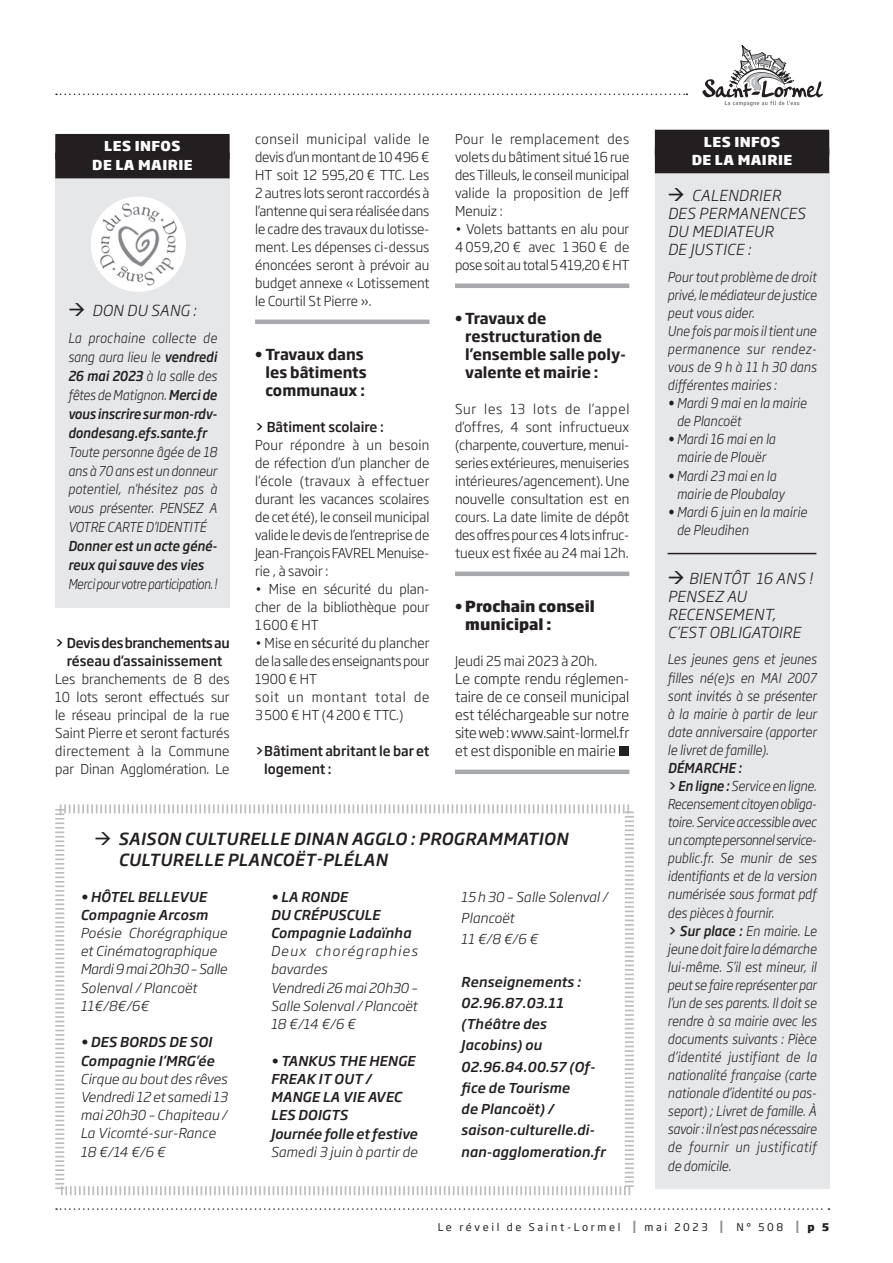
<style>
.page{position:relative;width:893px;height:1263px;background:#fff}
.page>*{position:absolute;margin:0;border:0;box-sizing:border-box;transform-origin:0 0}
.t1{font:italic 500 16.5px/21px "Soho Gothic Pro";letter-spacing:.025em;color:#231f20}
.t2{font:italic 300 15px/18.1px "Soho Gothic Pro";letter-spacing:.025em;color:#231f20}
.t3{font:700 15px/18px "Soho Gothic Pro";color:#231f20}
.t4{font:800 15px/18px "Soho Gothic Pro";color:#231f20}
.t5{font:300 14.25px/18px "Soho Gothic Pro";color:#231f20;text-align:justify}
.t6{font:300 13.5px/18px "Soho Gothic Pro";color:#231f20;text-align:justify}
.t7{font:italic 300 13.5px/18px "Soho Gothic Pro";color:#231f20;scale:.9 1}
.t8{font:italic 300 13.5px/18.3px "Soho Gothic Pro";color:#231f20}
.t9{font:italic 500 13.5px/21.3px "Soho Gothic Pro";letter-spacing:.01em;color:#231f20}
.t10{font:italic 500 13.5px/18.9px "Soho Gothic Pro";letter-spacing:.01em;color:#231f20;text-align:justify;scale:.9 1}
.t11{font:500 13.5px/18px "Soho Gothic Pro";color:#231f20}
.t12{font:500 13.5px/18px "Soho Gothic Pro";letter-spacing:-.025em;color:#231f20;text-align:center}
.t13{font:800 13.5px/18.1px "Soho Gothic Pro";letter-spacing:.035em;color:#fff;text-align:center}
.t14{font:italic 300 13.5px "Soho Gothic Pro";letter-spacing:-.025em;color:#231f20;scale:.86 1}
.t15{font:10.5px "Soho Gothic Pro";letter-spacing:.25em;color:#231f20}
.s1{font-weight:300}
.s2{font-weight:800}
.s3{font-weight:500}
.s4{font-weight:500;font-size:16.65px;color:#939598}
</style>
<div class="page">
<svg style="left:56px;top:1208px;width:773px;height:2px"></svg>
<svg style="left:702px;top:45px;width:121px;height:62px"></svg>
<svg style="left:56px;top:94px;width:631px;height:1px"></svg>
<div style="left:655px;top:132px;width:174px;height:1056px;background:#e6e7e9"></div>
<div style="left:655px;top:130px;width:174px;height:25px;background:#231f20"></div>
<div style="left:655px;top:148px;width:174px;height:25px;background:#231f20"></div>
<hr style="left:668px;top:553px;width:148px;height:1px;background:#231f20">
<hr style="left:255px;top:320px;width:174px;height:4px;background:#a8a9ad">
<hr style="left:455px;top:284px;width:174px;height:4px;background:#a8a9ad">
<hr style="left:455px;top:572px;width:174px;height:4px;background:#a8a9ad">
<div style="left:619px;top:746px;width:10px;height:10px;background:#231f20"></div>
<hr style="left:455px;top:770px;width:174px;height:4px;background:#a8a9ad">
<svg style="left:55px;top:804px;width:579px;height:392px"></svg>
<div style="left:55px;top:136px;width:175px;height:472px;background:#e6e7e9"></div>
<div style="left:55px;top:134px;width:175px;height:25px;background:#231f20"></div>
<div style="left:55px;top:153px;width:175px;height:25px;background:#231f20"></div>
<img style="left:91px;top:197px;width:95px;height:94px">
<p class="t13" style="left:92px;top:136px;width:102px;line-height:18.9px">LES INFOS<br>DE LA MAIRIE</p>
<p class="t2" style="left:68px;top:300px;width:130px">→ DON DU SANG :</p>
<p class="t10" style="left:68px;top:328px;width:167px"><span class="s1">La prochaine collecte de sang aura lieu le</span> vendredi 26 mai 2023 <span class="s1">à la salle des fêtes de Matignon.</span> Merci de vous inscrire sur mon-rdv&shy;dondesang.efs.sante.fr</p>
<p class="t7" style="left:68px;top:441px;width:167px;line-height:18.9px;text-align:justify">Toute personne âgée de 18 ans à 70 ans est un donneur potentiel, n'hésitez pas à vous présenter. PENSEZ A VOTRE CARTE D’IDENTITÉ</p>
<p class="t10" style="left:68px;top:536px;width:167px">Donner est un acte géné&shy;reux qui sauve des vies</p>
<p class="t14" style="left:68px;top:573px;width:174px">Merci pour votre participation. !</p>
<p class="t12" style="left:55px;top:633px;width:176px">&gt; Devis des branchements au réseau d’assainissement</p>
<p class="t6" style="left:55px;top:669px;width:176px">Les branchements de 8 des 10 lots seront effectués sur le réseau principal de la rue Saint Pierre et seront facturés directement à la Commune par Dinan Agglomération. Le</p>
<p class="t6" style="left:255px;top:129px;width:176px">conseil municipal valide le devis d’un montant de 10 496 € HT soit 12 595,20 € TTC. Les 2 autres lots seront raccordés à l’antenne qui sera réalisée dans le cadre des travaux du lotisse&shy;ment. Les dépenses ci-dessus énoncées seront à prévoir au budget annexe « Lotissement le Courtil St Pierre ».</p>
<p class="t3" style="left:265px;top:344px;width:103px;text-indent:-10px"><span class="s2">•</span> Travaux dans les bâtiments communaux :</p>
<p class="t11" style="left:255px;top:417px;width:130px">&gt; Bâtiment scolaire :</p>
<p class="t6" style="left:255px;top:435px;width:176px">Pour répondre à un besoin de réfection d’un plancher de l’école (travaux à effectuer durant les vacances scolaires de cet été), le conseil municipal valide le devis de l’entreprise de Jean-François FAVREL Menuise&shy;rie , à savoir :</p>
<p class="t6" style="left:255px;top:579px;width:176px">• Mise en sécurité du plan&shy;cher de la bibliothèque pour 1600 € HT</p>
<p class="t6" style="left:255px;top:633px;width:176px;text-align:left">• Mise en sécurité du plancher de la salle des enseignants pour<br>1900 € HT<br>soit un montant total de<br>3500 € HT (4200 € TTC.)</p>
<p class="t11" style="left:264px;top:741px;width:167px;text-indent:-9px">&gt;Bâtiment abritant le bar et logement :</p>
<p class="t6" style="left:455px;top:129px;width:176px">Pour le remplacement des volets du bâtiment situé 16 rue des Tilleuls, le conseil municipal valide la proposition de Jeff Menuiz :</p>
<p class="t6" style="left:455px;top:219px;width:176px">• Volets battants en alu pour 4 059,20 € avec 1 360 € de pose soit au total 5419,20 € HT</p>
<p class="t3" style="left:465px;top:308px;width:162px;text-indent:-10px"><span class="s2">•</span> Travaux de restructuration de l’ensemble salle poly&shy;valente et mairie :</p>
<p class="t6" style="left:455px;top:399px;width:176px">Sur les 13 lots de l’appel d’offres, 4 sont infructueux (charpente, couverture, menui&shy;series extérieures, menuiseries intérieures/agencement). Une nouvelle consultation est en cours. La date limite de dépôt des offres pour ces 4 lots infruc&shy;tueux est fixée au 24 mai 12h.</p>
<p class="t4" style="left:465px;top:596px;width:131px;text-indent:-10px">• Prochain conseil municipal :</p>
<p class="t6" style="left:455px;top:651px;width:144px">Jeudi 25 mai 2023 à 20h.</p>
<p class="t5" style="left:455px;top:669px;width:176px">Le compte rendu réglemen&shy;taire de ce conseil municipal est téléchargeable sur notre site web : www.saint-lormel.fr et est disponible en mairie</p>
<p class="t1" style="left:118px;top:828px;width:451px;text-indent:-24px">→ SAISON CULTURELLE DINAN AGGLO : PROGRAMMATION<br>CULTURELLE PLANCOËT-PLÉLAN</p>
<p class="t9" style="left:80px;top:887px;width:129px;line-height:18.1px">• HÔTEL BELLEVUE<br>Compagnie Arcosm</p>
<p class="t8" style="left:80px;top:923px;width:148px">Poésie Chorégraphique et Cinématographique<br>Mardi 9 mai 20h30 – Salle<br>Solenval / Plancoët<br>11€/8€/6€</p>
<p class="t9" style="left:80px;top:1032px;width:135px;line-height:18.3px">• DES BORDS DE SOI<br>Compagnie I’MRG’ée</p>
<p class="t8" style="left:80px;top:1069px;width:148px">Cirque au bout des rêves<br>Vendredi 12 et samedi 13 mai 20h30 – Chapiteau /<br>La Vicomté-sur-Rance<br>18 €/14 €/6 €</p>
<p class="t8" style="left:461px;top:885px;width:148px;line-height:21.3px">15h30 – Salle Solenval /<br>Plancoët<br>11 €/8 €/6 €</p>
<p class="t9" style="left:461px;top:970px;width:146px">Renseignements :<br>02.96.87.03.11 (Théâtre des<br>Jacobins) ou<br>02.96.84.00.57 (Of&shy;fice de Tourisme<br>de Plancoët) / saison-culturelle.di&shy;nan-agglomeration.fr</p>
<p class="t9" style="left:271px;top:886px;width:142px;line-height:18.3px">• LA RONDE<br>DU CRÉPUSCULE<br>Compagnie Ladaïnha</p>
<p class="t8" style="left:271px;top:941px;width:148px">Deux chorégraphies bavardes<br>Vendredi 26 mai 20h30 –<br>Salle Solenval / Plancoët<br>18 €/14 €/6 €</p>
<p class="t9" style="left:271px;top:1051px;width:148px;line-height:18.3px">• TANKUS THE HENGE<br>FREAK IT OUT /<br>MANGE LA VIE AVEC<br>LES DOIGTS<br>Journée folle et festive</p>
<p class="t8" style="left:271px;top:1142px;width:148px">Samedi 3 juin à partir de</p>
<p class="t13" style="left:692px;top:132px;width:102px">LES INFOS<br>DE LA MAIRIE</p>
<p class="t2" style="left:668px;top:185px;width:139px">→ CALENDRIER<br>DES PERMANENCES<br>DU MEDIATEUR<br>DE JUSTICE :</p>
<p class="t7" style="left:668px;top:267px;width:167px">Pour tout problème de droit privé, le médiateur de justice peut vous aider.<br>Une fois par mois il tient une permanence sur rendez&shy;vous de 9 h à 11 h 30 dans différentes mairies :</p>
<p class="t7" style="left:677px;top:393px;width:146px;text-indent:-9px">• Mardi 9 mai en la mairie de Plancoët</p>
<p class="t7" style="left:668px;top:430px;width:121px;text-align:center">• Mardi 16 mai en la mairie de Plouër</p>
<p class="t7" style="left:677px;top:466px;width:121px;text-indent:-9px">• Mardi 23 mai en la mairie de Ploubalay</p>
<p class="t7" style="left:677px;top:502px;width:146px;text-indent:-9px">• Mardi 6 juin en la mairie de Pleudihen</p>
<p class="t2" style="left:668px;top:568px;width:146px">→ BIENTÔT 16 ANS !<br>PENSEZ AU<br>RECENSEMENT,<br>C’EST OBLIGATOIRE</p>
<p class="t7" style="left:668px;top:649px;width:167px;text-align:justify">Les jeunes gens et jeunes filles né(e)s en MAI 2007 sont invités à se présenter à la mairie à partir de leur date anniversaire (apporter le livret de famille).</p>
<p class="t7" style="left:668px;top:758px;width:167px"><span class="s3">DÉMARCHE :<br>&gt; En ligne :</span> Service en ligne.<br>Recensement citoyen obliga&shy;toire. Service accessible avec un compte personnel service&shy;public.fr. Se munir de ses identifiants et de la version numérisée sous format pdf des pièces à fournir.<br><span class="s3">&gt; Sur place :</span> En mairie. Le jeune doit faire la démarche lui-même. S’il est mineur, il peut se faire représenter par l’un de ses parents. Il doit se rendre à sa mairie avec les documents suivants : Pièce d’identité justifiant de la nationalité française (carte nationale d’identité ou pas&shy;seport) ; Livret de famille. À savoir : il n’est pas nécessaire de fournir un justificatif de domicile.</p>
<p class="t15" style="left:438px;top:1219px;width:393px">Le réveil de Saint-Lormel <span class="s4">I</span> mai 2023 <span class="s4">I</span> N° 508 <span class="s4">I</span> <span class="s2">p 5</span></p>
</div>
